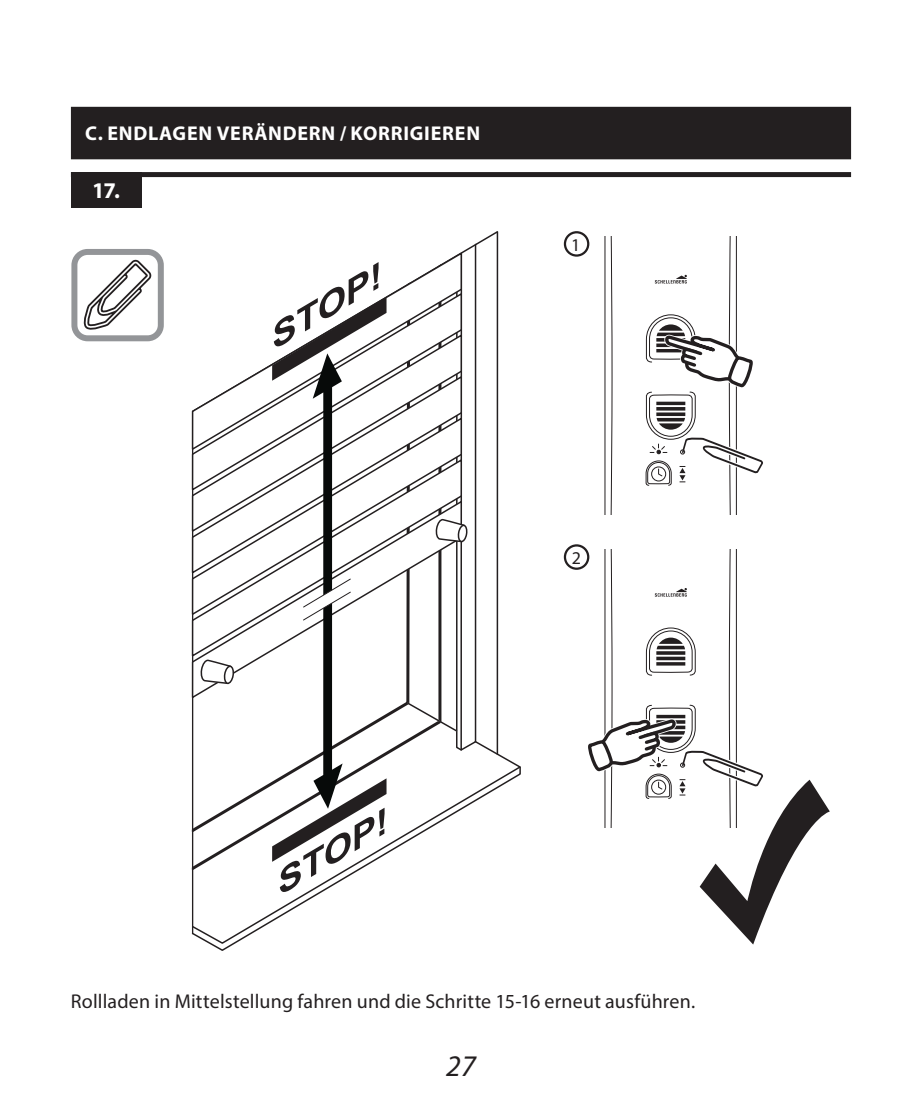
<style>
.page{position:relative;width:922px;height:1099px;background:#fff}
.page>*{position:absolute;margin:0;border:0;box-sizing:border-box;transform-origin:0 0}
.t1{font:italic 30px "Myriad Pro";color:#231f20}
.t2{font:700 22.5px "Myriad Pro";color:#fff}
.t3{font:20px "Myriad Pro";letter-spacing:.01em;color:#231f20}
.t4{font:700 20px "Myriad Pro";letter-spacing:.04em;color:#fff}
.t5{font:18px "Myriad Pro";color:#231f20}
</style>
<div class="page">
<svg style="left:191px;top:701px;width:330px;height:250px"></svg>
<svg style="left:191px;top:231px;width:307px;height:524px"></svg>
<svg style="left:191px;top:251px;width:216px;height:200px"></svg>
<svg style="left:201px;top:660px;width:33px;height:25px"></svg>
<svg style="left:407px;top:242px;width:70px;height:510px"></svg>
<svg style="left:272px;top:262px;width:114px;height:630px"></svg>
<svg style="left:604px;top:236px;width:159px;height:278px"></svg>
<svg style="left:582px;top:549px;width:247px;height:395px"></svg>
<div style="left:71px;top:107px;width:779px;height:52px;background:#231f20"></div>
<svg style="left:565px;top:232px;width:23px;height:23px"></svg>
<div style="left:563px;top:231px;width:26px;height:26px;border:2px solid #231f20;border-radius:50%"></div>
<svg style="left:565px;top:545px;width:23px;height:23px"></svg>
<div style="left:563px;top:544px;width:26px;height:26px;border:2px solid #231f20;border-radius:50%"></div>
<div style="left:71px;top:249px;width:93px;height:92px;border:6px solid #939598;border-radius:13px"></div>
<svg style="left:76px;top:255px;width:80px;height:81px"></svg>
<div style="left:71px;top:172px;width:779px;height:5px;background:#231f20"></div>
<div style="left:71px;top:172px;width:71px;height:35px;background:#231f20"></div>
<p class="t4" style="left:85px;top:123px;width:396px">C. ENDLAGEN VERÄNDERN / KORRIGIEREN</p>
<p class="t2" style="left:92px;top:179px;width:29px">17.</p>
<p class="t5" style="left:571px;top:236px;width:11px">1</p>
<p class="t5" style="left:571px;top:548px;width:11px">2</p>
<p class="t3" style="left:71px;top:991px;width:625px">Rollladen in Mittelstellung fahren und die Schritte 15-16 erneut ausführen.</p>
<h1 class="t1" style="left:446px;top:1055px;width:31px">27</h1>
</div>
